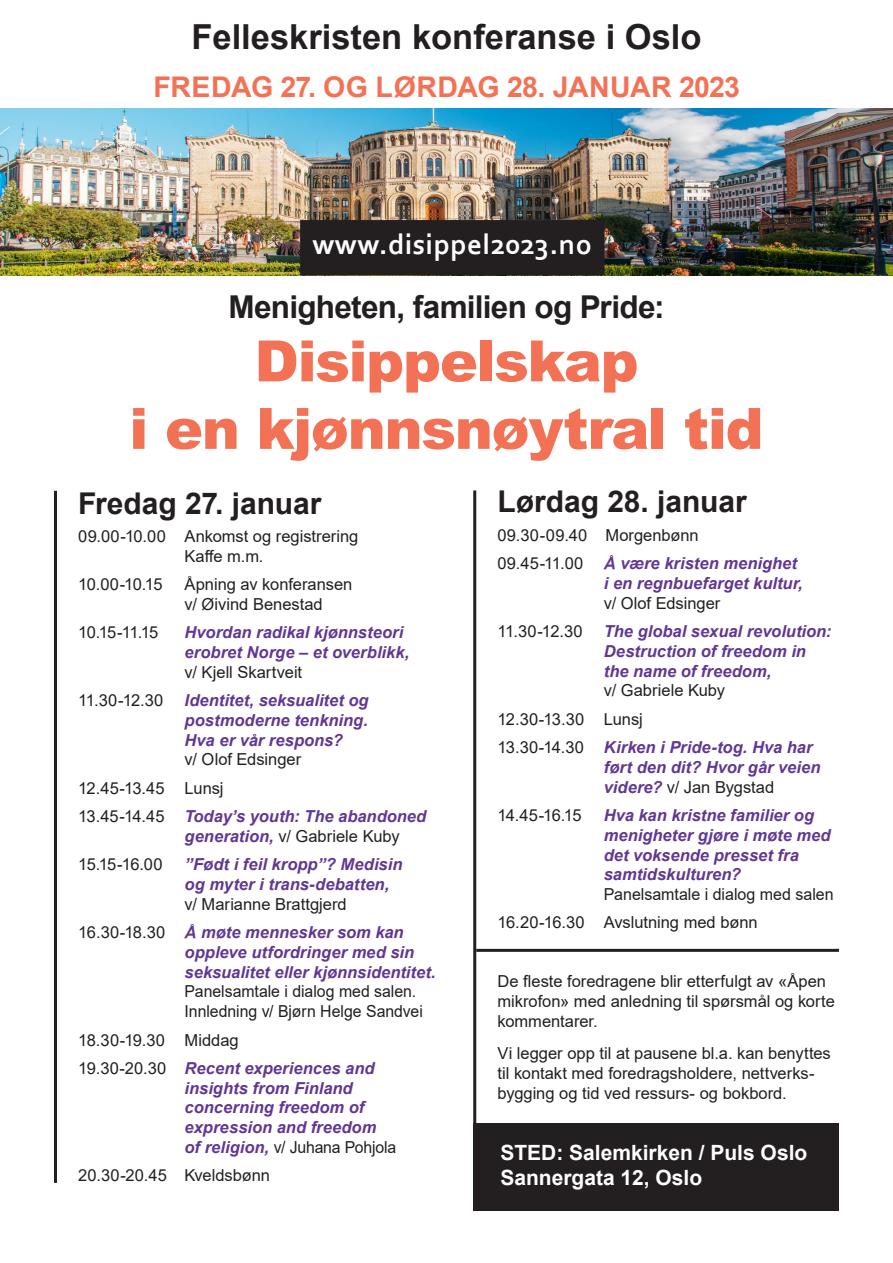
<style>
.page{position:relative;width:893px;height:1263px;background:#fff}
.page>*{position:absolute;margin:0;border:0;box-sizing:border-box;transform-origin:0 0}
.t1{font:900 57px/67.5px "Arial";letter-spacing:-.02em;color:#f37255;text-align:center}
.t2{font:700 34.5px "Arial";color:#231f20}
.t3{font:700 31.5px "Arial";letter-spacing:-.02em;color:#231f20}
.Bokstittel{font:700 30px "Arial";color:#231f20}
.t4{font:700 29.25px "Corbel";letter-spacing:.02em;color:#fff}
.t5{font:700 28.5px "Arial";letter-spacing:-.015em;color:#f37255}
.t6{font:700 21px/25.5px "Arial";color:#fff}
.Programpost{font:italic 700 16.5px/19.8px "Arial";color:#613794}
.Programpost-2{font:16.5px/19.8px "Arial";letter-spacing:-.005em;color:#231f20}
.Brød{font:16.5px/19.8px "Arial";color:#231f20}
.s1{font-weight:400;font-style:normal;color:#231f20}
</style>
<div class="page">
<hr style="left:473px;top:490px;width:3px;height:669px;background:#231f20">
<hr style="left:54px;top:491px;width:3px;height:692px;background:#231f20">
<hr style="left:476px;top:949px;width:363px;height:3px;background:#231f20">
<div style="left:473px;top:1123px;width:366px;height:87px;background:#231f20"></div>
<img style="left:0;top:108px;width:893px;height:168px">
<div style="left:301px;top:221px;width:303px;height:53px;background:#231f20"></div>
<div style="left:300px;top:220px;width:304px;height:55px;border:2px solid #231f20"></div>
<p class="t2" style="left:191px;top:12px;width:512px">Felleskristen konferanse i Oslo</p>
<p class="t5" style="left:153px;top:66px;width:588px">FREDAG 27. OG LØRDAG 28. JANUAR 2023</p>
<p class="t4" style="left:312px;top:226px;width:281px">www.disippel2023.no</p>
<p class="t3" style="left:228px;top:285px;width:438px">Menigheten, familien og Pride:</p>
<p class="t1" style="left:129px;top:325px;width:636px">Disippelskap<br>i en kjønnsnøytral tid</p>
<p class="Bokstittel" style="left:78px;top:482px;width:245px">Fredag 27. januar</p>
<p class="Programpost-2" style="left:185px;top:526px;width:175px;text-indent:-106px">09.00-10.00 Ankomst og registrering<br>Kaffe m.m.</p>
<p class="Programpost-2" style="left:78px;top:574px;width:86px">10.00-10.15</p>
<p class="Programpost-2" style="left:185px;top:574px;width:169px">Åpning av konferansen v/ Øivind Benestad</p>
<p class="Programpost-2" style="left:78px;top:622px;width:82px">10.15-11.15</p>
<p class="Programpost" style="left:185px;top:623px;width:226px">Hvordan radikal kjønnsteori erobret Norge – et overblikk, <span class="s1">v/ Kjell Skartveit</span></p>
<p class="Programpost-2" style="left:78px;top:690px;width:87px">11.30-12.30</p>
<p class="Programpost" style="left:185px;top:691px;width:186px">Identitet, seksualitet og postmoderne tenkning.<br>Hva er vår respons?<br><span class="s1">v/ Olof Edsinger</span></p>
<p class="Programpost-2" style="left:78px;top:778px;width:147px">12.45-13.45 Lunsj</p>
<p class="Programpost" style="left:185px;top:807px;width:243px;text-indent:-106px"><span class="s1">13.45-14.45</span> Today’s youth: The abandoned generation, <span class="s1">v/ Gabriele Kuby</span></p>
<p class="Programpost-2" style="left:78px;top:854px;width:86px">15.15-16.00</p>
<p class="Programpost" style="left:185px;top:855px;width:219px">”Født i feil kropp”? Medisin og myter i trans-debatten, <span class="s1">v/ Marianne Brattgjerd</span></p>
<p class="Programpost" style="left:185px;top:923px;width:253px;text-indent:-106px"><span class="s1">16.30-18.30</span> Å møte mennesker som kan oppleve utfordringer med sin seksualitet eller kjønnsidentitet.<br><span class="s1">Panelsamtale i dialog med salen.<br>Innledning v/ Bjørn Helge Sandvei</span></p>
<p class="Programpost-2" style="left:78px;top:1030px;width:162px">18.30-19.30 Middag</p>
<p class="Programpost" style="left:185px;top:1059px;width:213px;text-indent:-106px"><span class="s1">19.30-20.30</span> Recent experiences and insights from Finland concerning freedom of expression and freedom<br>of religion, <span class="s1">v/ Juhana Pohjola</span></p>
<p class="Programpost-2" style="left:78px;top:1165px;width:193px">20.30-20.45 Kveldsbønn</p>
<p class="Bokstittel" style="left:497px;top:481px;width:251px">Lørdag 28. januar</p>
<p class="Programpost-2" style="left:497px;top:525px;width:203px">09.30-09.40 Morgenbønn</p>
<p class="Programpost" style="left:604px;top:554px;width:201px;text-indent:-106px"><span class="s1">09.45-11.00</span> Å være kristen menighet i en regnbuefarget kultur, <span class="s1">v/ Olof Edsinger</span></p>
<p class="Programpost-2" style="left:497px;top:621px;width:87px">11.30-12.30</p>
<p class="Programpost" style="left:604px;top:622px;width:229px">The global sexual revolution:<br>Destruction of freedom in the name of freedom,<br><span class="s1">v/ Gabriele Kuby</span></p>
<p class="Programpost-2" style="left:497px;top:709px;width:147px">12.30-13.30 Lunsj</p>
<p class="Programpost" style="left:604px;top:738px;width:218px;text-indent:-106px"><span class="s1">13.30-14.30</span> Kirken i Pride-tog. Hva har ført den dit? Hvor går veien videre? <span class="s1">v/ Jan Bygstad</span></p>
<p class="Programpost-2" style="left:497px;top:805px;width:86px">14.45-16.15</p>
<p class="Programpost" style="left:604px;top:806px;width:231px">Hva kan kristne familier og menigheter gjøre i møte med det voksende presset fra samtidskulturen?<br><span class="s1">Panelsamtale i dialog med salen</span></p>
<p class="Programpost-2" style="left:497px;top:913px;width:262px">16.20-16.30 Avslutning med bønn</p>
<p class="Brød" style="left:497px;top:971px;width:339px">De fleste foredragene blir etterfulgt av «Åpen mikrofon» med anledning til spørsmål og korte kommentarer.</p>
<p class="Brød" style="left:497px;top:1043px;width:335px">Vi legger opp til at pausene bl.a. kan benyttes til kontakt med foredragsholdere, nettverks&shy;bygging og tid ved ressurs- og bokbord.</p>
<p class="t6" style="left:500px;top:1140px;width:308px">STED: Salemkirken / Puls Oslo<br>Sannergata 12, Oslo</p>
</div>
